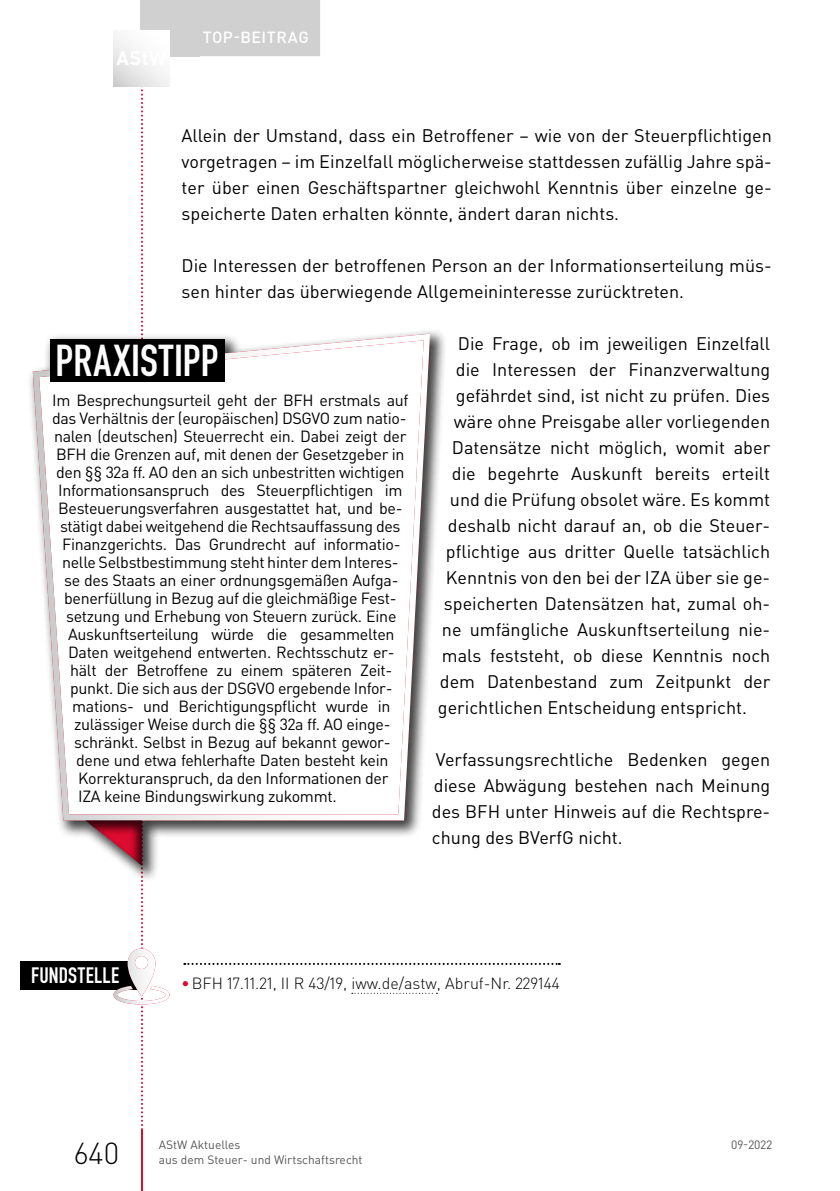
<style>
.page{position:relative;width:840px;height:1191px;background:#fff}
.page>*{position:absolute;margin:0;border:0;box-sizing:border-box;transform-origin:0 0}
.t1{font:44px "DIN Engschrift Std";letter-spacing:.015em;color:#fff}
.t2{font:300 30px "DIN Pro";color:#000}
.t3{font:22px "DIN Engschrift Std";letter-spacing:.015em;color:#fff}
.t4{font:18px/26px "DIN Pro";color:#000;text-align:justify}
.t5{font:16px "DIN Pro";letter-spacing:-.02em;color:#000}
.t6{font:300 16px "DIN Pro";color:#000}
.t7{font:500 16px "DIN Pro";letter-spacing:.025em;color:#fff}
.t8{font:12px "DIN Pro";color:#575756}
.s1{font-weight:500;color:#dd0b2f}
</style>
<div class="page">
<div style="left:141px;top:0;width:59px;height:56px;background:#d0d0d0"></div>
<div style="left:191px;top:0;width:129px;height:56px;background:#d0d0d0"></div>
<svg style="left:184px;top:963px;width:375px;height:2px"></svg>
<svg style="left:352px;top:992px;width:85px;height:1px"></svg>
<div style="left:26px;top:328px;width:421px;height:554px;background:#000;opacity:.75"></div>
<svg style="left:29px;top:330px;width:404px;height:493px"></svg>
<div style="left:83px;top:818px;width:60px;height:48px;background:#000;opacity:.75"></div>
<div style="left:50px;top:339px;width:174px;height:43px;background:#000"></div>
<div style="left:20px;top:961px;width:110px;height:28px;background:#000"></div>
<svg style="left:85px;top:0;width:84px;height:1191px"></svg>
<p class="t7" style="left:202px;top:26px;width:107px">TOP-BEITRAG</p>
<p class="t4" style="left:181px;top:121px;width:591px">Allein der Umstand, dass ein Betroffener – wie von der Steuerpflichtigen vorgetragen – im Einzelfall möglicherweise stattdessen zufällig Jahre spä&shy;ter über einen Geschäftspartner gleichwohl Kenntnis über einzelne ge&shy;speicherte Daten erhalten könnte, ändert daran nichts.</p>
<p class="t4" style="left:181px;top:251px;width:591px">Die Interessen der betroffenen Person an der Informationserteilung müs&shy;sen hinter das überwiegende Allgemeininteresse zurücktreten.</p>
<p class="t4" style="left:457px;top:329px;width:313px">Die Frage, ob im jeweiligen Einzelfall</p>
<p class="t4" style="left:455px;top:355px;width:315px">die Interessen der Finanzverwaltung</p>
<p class="t4" style="left:455px;top:381px;width:315px">gefährdet sind, ist nicht zu prüfen. Dies</p>
<p class="t4" style="left:453px;top:407px;width:318px">wäre ohne Preisgabe aller vorliegenden</p>
<p class="t4" style="left:451px;top:433px;width:319px">Datensätze nicht möglich, womit aber</p>
<p class="t4" style="left:451px;top:459px;width:320px">die begehrte Auskunft bereits erteilt</p>
<p class="t4" style="left:449px;top:485px;width:322px">und die Prüfung obsolet wäre. Es kommt</p>
<p class="t4" style="left:447px;top:511px;width:324px">deshalb nicht darauf an, ob die Steuer-</p>
<p class="t4" style="left:445px;top:537px;width:325px">pflichtige aus dritter Quelle tatsächlich</p>
<p class="t4" style="left:445px;top:563px;width:325px">Kenntnis von den bei der IZA über sie ge-</p>
<p class="t4" style="left:443px;top:589px;width:328px">speicherten Datensätzen hat, zumal oh-</p>
<p class="t4" style="left:441px;top:615px;width:330px">ne umfängliche Auskunftserteilung nie-</p>
<p class="t4" style="left:441px;top:641px;width:330px">mals feststeht, ob diese Kenntnis noch</p>
<p class="t4" style="left:439px;top:667px;width:332px">dem Datenbestand zum Zeitpunkt der</p>
<p class="t4" style="left:437px;top:693px;width:310px">gerichtlichen Entscheidung entspricht.</p>
<p class="t4" style="left:431px;top:745px;width:340px">Verfassungsrechtliche Bedenken gegen diese Abwägung bestehen nach Meinung des BFH unter Hinweis auf die Rechtspre&shy;chung des BVerfG nicht.</p>
<h1 class="t1" style="left:55px;top:335px;width:165px">PRAXISTIPP</h1>
<p class="t5" style="left:52px;top:389px;width:357px">Im Besprechungsurteil geht der BFH erstmals auf</p>
<p class="t5" style="left:52px;top:407px;width:356px">das Verhältnis der (europäischen) DSGVO zum natio-</p>
<p class="t5" style="left:54px;top:425px;width:353px">nalen (deutschen) Steuerrecht ein. Dabei zeigt der</p>
<p class="t5" style="left:56px;top:443px;width:350px">BFH die Grenzen auf, mit denen der Gesetzgeber in</p>
<p class="t5" style="left:56px;top:461px;width:349px">den §§ 32a ff. AO den an sich unbestritten wichtigen</p>
<p class="t5" style="left:58px;top:479px;width:345px">Informationsanspruch des Steuerpflichtigen im</p>
<p class="t5" style="left:58px;top:497px;width:345px">Besteuerungsverfahren ausgestattet hat, und be-</p>
<p class="t5" style="left:60px;top:515px;width:342px">stätigt dabei weitgehend die Rechtsauffassung des</p>
<p class="t5" style="left:62px;top:533px;width:339px">Finanzgerichts. Das Grundrecht auf informatio-</p>
<p class="t5" style="left:62px;top:551px;width:338px">nelle Selbstbestimmung steht hinter dem Interes-</p>
<p class="t5" style="left:64px;top:569px;width:335px">se des Staats an einer ordnungsgemäßen Aufga-</p>
<p class="t5" style="left:64px;top:587px;width:333px">benerfüllung in Bezug auf die gleichmäßige Fest-</p>
<p class="t5" style="left:66px;top:605px;width:331px">setzung und Erhebung von Steuern zurück. Eine</p>
<p class="t5" style="left:68px;top:623px;width:327px">Auskunftserteilung würde die gesammelten</p>
<p class="t5" style="left:68px;top:641px;width:328px">Daten weitgehend entwerten. Rechtsschutz er-</p>
<p class="t5" style="left:70px;top:659px;width:323px">hält der Betroffene zu einem späteren Zeit-</p>
<p class="t5" style="left:70px;top:677px;width:323px">punkt. Die sich aus der DSGVO ergebende Infor-</p>
<p class="t5" style="left:72px;top:695px;width:320px">mations- und Berichtigungspflicht wurde in</p>
<p class="t5" style="left:74px;top:713px;width:318px">zulässiger Weise durch die §§ 32a ff. AO einge-</p>
<p class="t5" style="left:74px;top:731px;width:318px">schränkt. Selbst in Bezug auf bekannt gewor-</p>
<p class="t5" style="left:76px;top:749px;width:314px">dene und etwa fehlerhafte Daten besteht kein</p>
<p class="t5" style="left:78px;top:767px;width:311px">Korrekturanspruch, da den Informationen der</p>
<p class="t5" style="left:78px;top:785px;width:260px">IZA keine Bindungswirkung zukommt.</p>
<p class="t3" style="left:31px;top:962px;width:90px">FUNDSTELLE</p>
<p class="t6" style="left:181px;top:972px;width:379px"><span class="s1">•</span>BFH 17.11.21, II R 43/19, iww.de/astw, Abruf-Nr. 229144</p>
<h2 class="t2" style="left:74px;top:1133px;width:46px">640</h2>
<p class="t8" style="left:159px;top:1136px;width:83px">AStW Aktuelles</p>
<p class="t8" style="left:730px;top:1136px;width:43px">09-2022</p>
<p class="t8" style="left:159px;top:1151px;width:205px">aus dem Steuer- und Wirtschaftsrecht</p>
</div>
